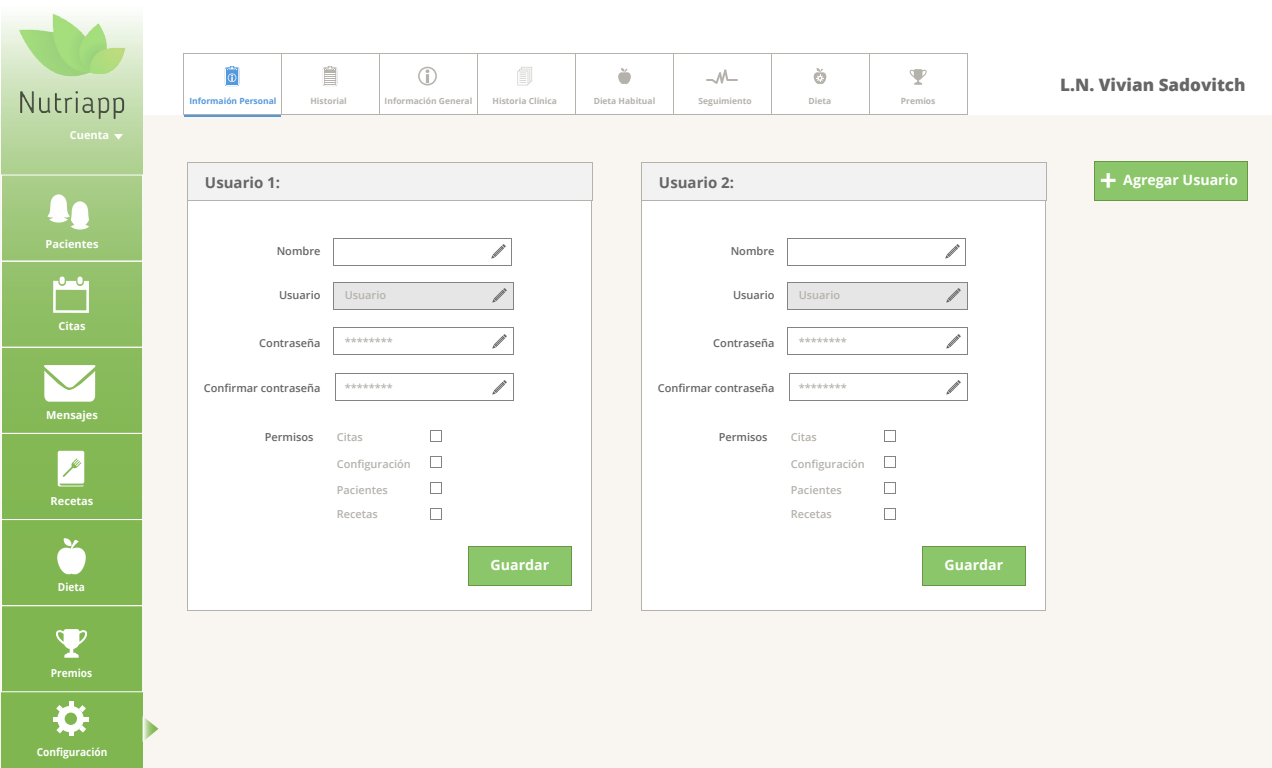
<style>
.page{position:relative;width:1272px;height:768px;background:#fff}
.page>*{position:absolute;margin:0;border:0;box-sizing:border-box;transform-origin:0 0}
.t1{font:800 17.1px "Open Sans";color:#666}
.t2{font:700 15px "Open Sans";color:#666}
.t3{font:700 14.2px "Open Sans";color:#fff}
.t4{font:600 11px "Open Sans";color:#b5b2ac}
.t5{font:600 11px "Open Sans";color:#666}
.t6{font:700 11px "Open Sans";color:#fff}
.t7{font:700 11px "Open Sans";color:#fff;scale:.92 1}
.t8{font:700 8.5px "Open Sans";color:#b5b2ac}
.t9{font:700 8.5px "Open Sans";color:#5599dc}
.s1{font-size:30px}
</style>
<div class="page">
<div style="left:0;top:115px;width:1272px;height:653px;background:#f9f6f2"></div>
<svg style="left:1px;top:16px;width:142px;height:752px;background:#8ebe63"></svg>
<div style="left:187px;top:162px;width:406px;height:39px;background:#f2f2f2;border:1px solid #b5b2ac"></div>
<div style="left:187px;top:200px;width:405px;height:411px;background:#fff;border:1px solid #b5b2ac"></div>
<div style="left:333px;top:282px;width:181px;height:28px;background:#e6e6e6;border:1px solid #838383"></div>
<div style="left:333px;top:327px;width:181px;height:28px;border:1px solid #838383"></div>
<div style="left:333px;top:238px;width:179px;height:28px;border:1px solid #838383"></div>
<div style="left:335px;top:373px;width:179px;height:28px;border:1px solid #838383"></div>
<svg style="left:492px;top:288px;width:15px;height:15px"></svg>
<svg style="left:491px;top:244px;width:15px;height:15px"></svg>
<svg style="left:492px;top:334px;width:15px;height:15px"></svg>
<svg style="left:492px;top:380px;width:15px;height:15px"></svg>
<div style="left:468px;top:546px;width:104px;height:40px;background:#8bc76a;border:1px solid #679745"></div>
<div style="left:430px;top:430px;width:12px;height:12px;border:1px solid #838383"></div>
<div style="left:430px;top:456px;width:12px;height:12px;border:1px solid #838383"></div>
<div style="left:430px;top:482px;width:12px;height:12px;border:1px solid #838383"></div>
<div style="left:430px;top:508px;width:12px;height:12px;border:1px solid #838383"></div>
<div style="left:641px;top:162px;width:406px;height:39px;background:#f2f2f2;border:1px solid #b5b2ac"></div>
<div style="left:641px;top:200px;width:405px;height:411px;background:#fff;border:1px solid #b5b2ac"></div>
<div style="left:787px;top:282px;width:181px;height:28px;background:#e6e6e6;border:1px solid #838383"></div>
<div style="left:787px;top:327px;width:181px;height:28px;border:1px solid #838383"></div>
<div style="left:787px;top:238px;width:179px;height:28px;border:1px solid #838383"></div>
<div style="left:789px;top:373px;width:179px;height:28px;border:1px solid #838383"></div>
<svg style="left:946px;top:288px;width:15px;height:15px"></svg>
<svg style="left:945px;top:244px;width:15px;height:15px"></svg>
<svg style="left:946px;top:334px;width:15px;height:15px"></svg>
<svg style="left:946px;top:380px;width:15px;height:15px"></svg>
<div style="left:922px;top:546px;width:104px;height:40px;background:#8bc76a;border:1px solid #679745"></div>
<div style="left:884px;top:430px;width:12px;height:12px;border:1px solid #838383"></div>
<div style="left:884px;top:456px;width:12px;height:12px;border:1px solid #838383"></div>
<div style="left:884px;top:482px;width:12px;height:12px;border:1px solid #838383"></div>
<div style="left:884px;top:508px;width:12px;height:12px;border:1px solid #838383"></div>
<div style="left:1094px;top:161px;width:154px;height:40px;background:#8bc76a;border:1px solid #679745"></div>
<svg style="left:114px;top:134px;width:9px;height:6px"></svg>
<svg style="left:57px;top:538px;width:29px;height:39px"></svg>
<svg style="left:54px;top:702px;width:35px;height:34px"></svg>
<svg style="left:58px;top:451px;width:26px;height:35px"></svg>
<svg style="left:53px;top:277px;width:36px;height:36px"></svg>
<img style="left:10px;top:13px;width:124px;height:113px">
<div style="left:1px;top:175px;width:142px;height:86px;border:1px solid #fff"></div>
<div style="left:1px;top:261px;width:142px;height:87px;border:1px solid #fff"></div>
<div style="left:1px;top:347px;width:142px;height:87px;border:1px solid #fff"></div>
<div style="left:1px;top:433px;width:142px;height:87px;border:1px solid #fff"></div>
<div style="left:1px;top:519px;width:142px;height:87px;border:1px solid #fff"></div>
<div style="left:1px;top:605px;width:142px;height:87px;border:1px solid #fff"></div>
<svg style="left:44px;top:365px;width:52px;height:37px"></svg>
<svg style="left:45px;top:194px;width:49px;height:36px"></svg>
<svg style="left:144px;top:718px;width:14px;height:22px"></svg>
<div style="left:281px;top:53px;width:99px;height:62px;border:1px solid #b5b2ac"></div>
<div style="left:379px;top:53px;width:99px;height:62px;border:1px solid #b5b2ac"></div>
<div style="left:477px;top:53px;width:99px;height:62px;border:1px solid #b5b2ac"></div>
<div style="left:575px;top:53px;width:99px;height:62px;border:1px solid #b5b2ac"></div>
<div style="left:673px;top:53px;width:99px;height:62px;border:1px solid #b5b2ac"></div>
<hr style="left:184px;top:114px;width:97px;height:3px;background:#5599dc">
<svg style="left:323px;top:66px;width:14px;height:20px"></svg>
<div style="left:183px;top:53px;width:99px;height:62px;border:1px solid #b5b2ac"></div>
<svg style="left:418px;top:67px;width:19px;height:18px"></svg>
<svg style="left:518px;top:67px;width:14px;height:18px"></svg>
<svg style="left:706px;top:69px;width:32px;height:15px"></svg>
<div style="left:771px;top:53px;width:99px;height:62px;border:1px solid #b5b2ac"></div>
<svg style="left:618px;top:68px;width:13px;height:16px"></svg>
<svg style="left:225px;top:66px;width:14px;height:20px"></svg>
<svg style="left:814px;top:68px;width:12px;height:16px"></svg>
<div style="left:869px;top:53px;width:99px;height:62px;border:1px solid #b5b2ac"></div>
<svg style="left:909px;top:69px;width:18px;height:16px"></svg>
<svg style="left:56px;top:629px;width:31px;height:29px"></svg>
<p class="t6" style="left:70px;top:127px;width:41px">Cuenta</p>
<p class="t6" style="left:46px;top:236px;width:55px">Pacientes</p>
<p class="t6" style="left:58px;top:319px;width:29px">Citas</p>
<p class="t6" style="left:46px;top:407px;width:53px">Mensajes</p>
<p class="t6" style="left:51px;top:493px;width:44px">Recetas</p>
<p class="t7" style="left:58px;top:579px;width:31px">Dieta</p>
<p class="t7" style="left:51px;top:665px;width:46px">Premios</p>
<p class="t7" style="left:37px;top:744px;width:78px">Configuración</p>
<p class="t9" style="left:189px;top:95px;width:88px">Informaión Personal</p>
<p class="t8" style="left:310px;top:95px;width:38px">Historial</p>
<p class="t8" style="left:385px;top:95px;width:89px">Información General</p>
<p class="t8" style="left:493px;top:95px;width:66px">Historia Clínica</p>
<p class="t8" style="left:594px;top:95px;width:63px">Dieta Habitual</p>
<p class="t8" style="left:699px;top:95px;width:55px">Seguimiento</p>
<p class="t8" style="left:809px;top:95px;width:24px">Dieta</p>
<p class="t8" style="left:901px;top:95px;width:36px">Premios</p>
<h2 class="t2" style="left:205px;top:172px;width:77px">Usuario 1:</h2>
<h2 class="t2" style="left:659px;top:172px;width:77px">Usuario 2:</h2>
<p class="t5" style="left:277px;top:243px;width:45px">Nombre</p>
<p class="t5" style="left:731px;top:243px;width:45px">Nombre</p>
<p class="t5" style="left:279px;top:287px;width:43px">Usuario</p>
<p class="t4" style="left:345px;top:287px;width:43px">Usuario</p>
<p class="t4" style="left:345px;top:335px;width:50px">********</p>
<p class="t5" style="left:259px;top:335px;width:63px">Contraseña</p>
<p class="t5" style="left:204px;top:380px;width:118px">Confirmar contraseña</p>
<p class="t4" style="left:345px;top:381px;width:50px">********</p>
<p class="t5" style="left:733px;top:287px;width:43px">Usuario</p>
<p class="t4" style="left:799px;top:287px;width:43px">Usuario</p>
<p class="t4" style="left:799px;top:335px;width:50px">********</p>
<p class="t5" style="left:713px;top:335px;width:63px">Contraseña</p>
<p class="t5" style="left:658px;top:380px;width:118px">Confirmar contraseña</p>
<p class="t4" style="left:799px;top:381px;width:50px">********</p>
<p class="t5" style="left:265px;top:429px;width:50px">Permisos</p>
<p class="t4" style="left:337px;top:429px;width:28px">Citas</p>
<p class="t5" style="left:719px;top:429px;width:50px">Permisos</p>
<p class="t4" style="left:791px;top:429px;width:28px">Citas</p>
<p class="t4" style="left:337px;top:456px;width:76px">Configuración</p>
<p class="t4" style="left:791px;top:456px;width:76px">Configuración</p>
<p class="t4" style="left:337px;top:482px;width:52px">Pacientes</p>
<p class="t4" style="left:791px;top:482px;width:52px">Pacientes</p>
<p class="t4" style="left:337px;top:507px;width:43px">Recetas</p>
<p class="t4" style="left:791px;top:507px;width:43px">Recetas</p>
<p class="t3" style="left:491px;top:555px;width:60px">Guardar</p>
<p class="t3" style="left:945px;top:555px;width:60px">Guardar</p>
<h1 class="t1" style="left:1060px;top:72px;width:187px">L.N. Vivian Sadovitch</h1>
<p class="t3" style="left:1100px;top:170px;width:140px"><span class="s1">+</span> Agregar Usuario</p>
</div>
